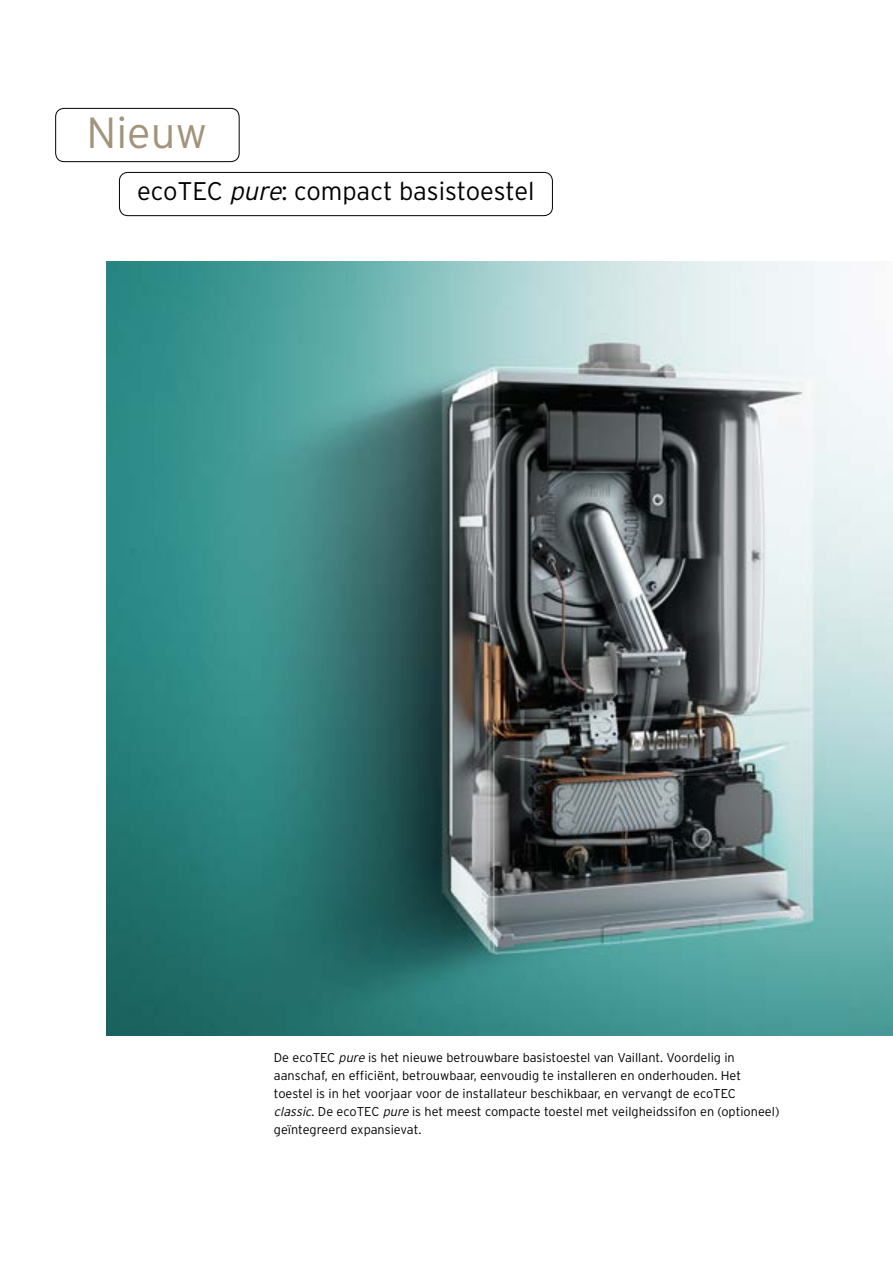
<style>
.page{position:relative;width:893px;height:1263px;background:#fff}
.page>*{position:absolute;margin:0;border:0;box-sizing:border-box;transform-origin:0 0}
.t1{font:300 43.5px "Interstate OT";color:#a4937b}
.t2{font:300 25.5px "Interstate OT";color:#000}
.t3{font:300 12.75px/18px "Interstate OT";color:#000}
.s1{font-style:italic}
</style>
<div class="page">
<div style="left:119px;top:172px;width:434px;height:44px;border:1px solid #000;border-radius:9px"></div>
<div style="left:55px;top:108px;width:185px;height:54px;border:1px solid #000;border-radius:9px"></div>
<img style="left:106px;top:262px;width:787px;height:773px">
<h1 class="t1" style="left:86px;top:108px;width:122px">Nieuw</h1>
<h2 class="t2" style="left:137px;top:177px;width:399px">ecoTEC <span class="s1">pure</span>: compact basistoestel</h2>
<p class="t3" style="left:274px;top:1048px;width:507px">De ecoTEC <span class="s1">pure</span> is het nieuwe betrouwbare basistoestel van Vaillant. Voordelig in aanschaf, en efficiënt, betrouwbaar, eenvoudig te installeren en onderhouden. Het toestel is in het voorjaar voor de installateur beschikbaar, en vervangt de ecoTEC <span class="s1">classic</span>. De ecoTEC <span class="s1">pure</span> is het meest compacte toestel met veilgheidssifon en (optioneel) geïntegreerd expansievat.</p>
</div>
